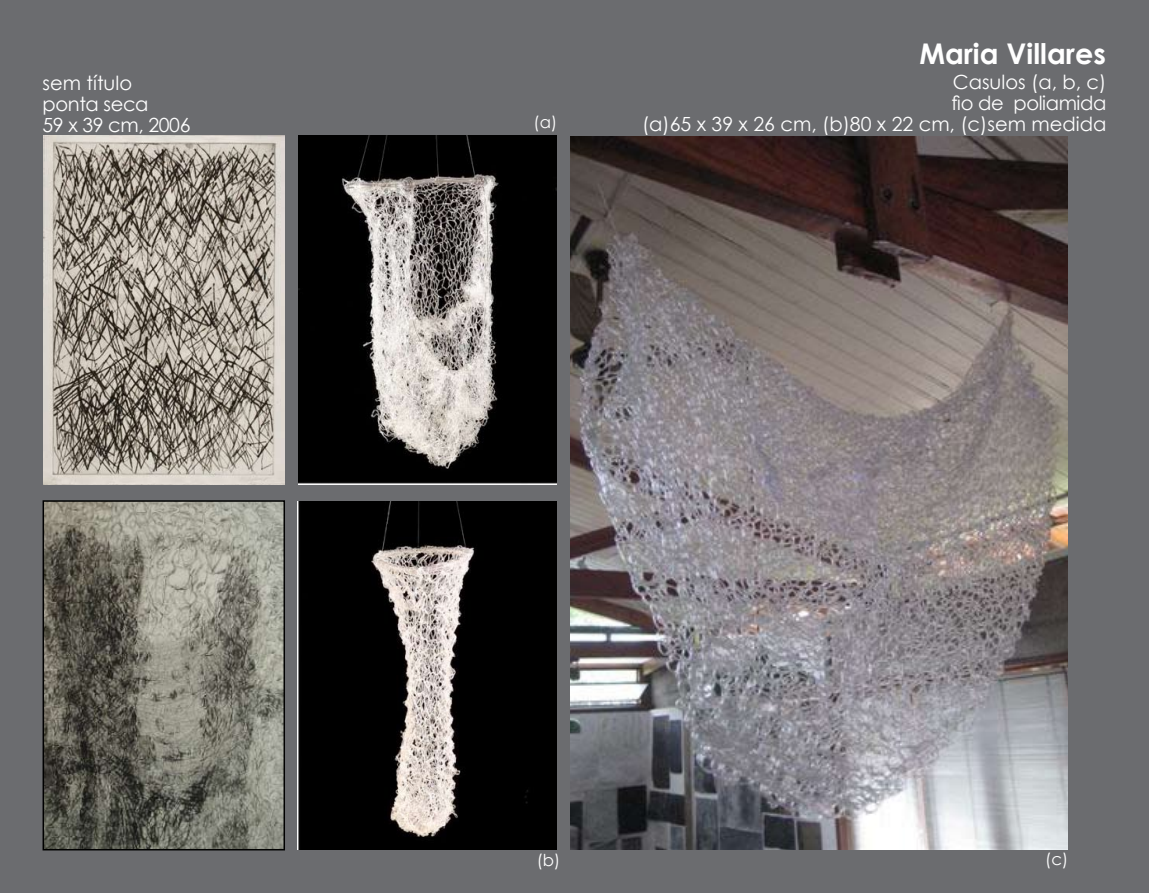
<style>
.page{position:relative;width:1149px;height:893px;background:#fff}
.page>*{position:absolute;margin:0;border:0;box-sizing:border-box;transform-origin:0 0}
.t1{font:700 28.5px "Century Gothic";color:#fff}
.t2{font:19.5px/21px "Century Gothic";color:#fff;text-align:right}
.t3{font:19.5px/21px "Century Gothic";letter-spacing:-.02em;color:#fff}
.t4{font:16.5px "Century Gothic";color:#fff}
</style>
<div class="page">
<div style="left:0;top:0;width:1148px;height:893px;background:#6b6c6f"></div>
<img style="left:298px;top:501px;width:258px;height:349px">
<img style="left:299px;top:135px;width:257px;height:349px">
<img style="left:570px;top:137px;width:497px;height:712px">
<img style="left:46px;top:503px;width:236px;height:344px">
<div style="left:43px;top:500px;width:242px;height:350px;border:2px solid #000"></div>
<img style="left:44px;top:136px;width:240px;height:348px">
<p class="t3" style="left:43px;top:72px;width:149px">sem título ponta seca<br>59 x 39 cm, 2006</p>
<p class="t4" style="left:533px;top:111px;width:25px">(a)</p>
<h1 class="t1" style="left:919px;top:32px;width:188px">Maria Villares</h1>
<p class="t2" style="left:642px;top:71px;width:466px">Casulos (a, b, c)<br>fio de poliamida<br>(a)65 x 39 x 26 cm, (b)80 x 22 cm, (c)sem medida</p>
<p class="t4" style="left:536px;top:848px;width:25px">(b)</p>
<p class="t4" style="left:1044px;top:848px;width:24px">(c)</p>
</div>
